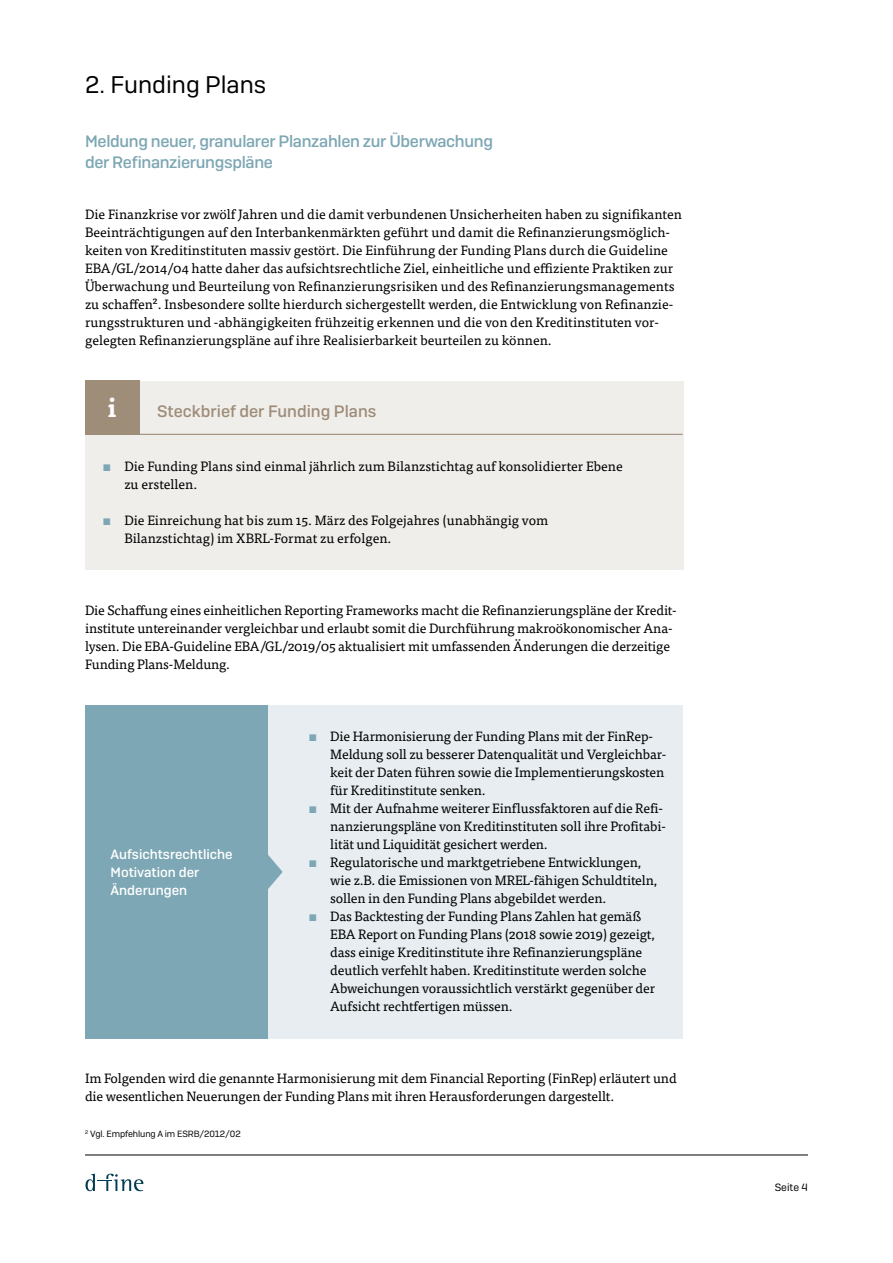
<style>
.page{position:relative;width:893px;height:1263px;background:#fff}
.page>*{position:absolute;margin:0;border:0;box-sizing:border-box;transform-origin:0 0}
.t1{font:700 25.5px "Tisa OT";color:#fff}
.t2{font:24px "Camber";color:#000}
.t3{font:500 16.5px/21px "Camber";letter-spacing:-.02em;color:#7da7b4}
.t4{font:500 16.5px "Camber";color:#9e8d79}
.t5{font:13.5px/18px "Tisa OT";color:#000}
.t6{font:13.5px/18px "Tisa Pro";letter-spacing:-.01em;color:#000}
.t7{font:500 13.5px/18px "Camber";color:#fff}
.t8{font:10.5px "Camber";color:#000}
.t9{font:9px "Camber";letter-spacing:-.01em;color:#000}
.s1{font-weight:700;color:#7da7b4}
.s2{font-family:"Tisa OT";font-weight:700;color:#7da7b4}
</style>
<div class="page">
<div style="left:85px;top:381px;width:598px;height:189px;background:#f0eeeb"></div>
<div style="left:85px;top:381px;width:54px;height:54px;background:#9e8d79"></div>
<hr style="left:136px;top:434px;width:547px;height:1px;background:#9e8d79">
<div style="left:85px;top:705px;width:183px;height:334px;background:#7da7b4"></div>
<div style="left:268px;top:705px;width:415px;height:334px;background:#e7edf0"></div>
<svg style="left:268px;top:855px;width:15px;height:34px"></svg>
<hr style="left:85px;top:1155px;width:723px;height:1px;background:#000">
<svg style="left:85px;top:1174px;width:58px;height:17px"></svg>
<h2 class="t2" style="left:85px;top:70px;width:183px">2. Funding Plans</h2>
<p class="t3" style="left:85px;top:130px;width:409px">Meldung neuer, granularer Planzahlen zur Überwachung der Refinanzierungspläne</p>
<p class="t5" style="left:85px;top:205px;width:598px">Die Finanzkrise vor zwölf Jahren und die damit verbundenen Unsicherheiten haben zu signifikanten Beeinträchtigungen auf den Interbankenmärkten geführt und damit die Refinanzierungsmöglich&shy;keiten von Kreditinstituten massiv gestört. Die Einführung der Funding Plans durch die Guideline EBA/GL/2014/04 hatte daher das aufsichtsrechtliche Ziel, einheitliche und effiziente Praktiken zur Überwachung und Beurteilung von Refinanzierungsrisiken und des Refinanzierungsmanagements zu schaffen². Insbesondere sollte hierdurch sichergestellt werden, die Entwicklung von Refinanzie&shy;rungsstrukturen und -abhängigkeiten frühzeitig erkennen und die von den Kreditinstituten vor&shy;gelegten Refinanzierungspläne auf ihre Realisierbarkeit beurteilen zu können.</p>
<h1 class="t1" style="left:108px;top:392px;width:10px">i</h1>
<p class="t4" style="left:157px;top:401px;width:221px">Steckbrief der Funding Plans</p>
<p class="t5" style="left:124px;top:457px;width:500px;text-indent:-21px"><span class="s1">▪</span> Die Funding Plans sind einmal jährlich zum Bilanzstichtag auf konsolidierter Ebene zu erstellen.</p>
<p class="t5" style="left:124px;top:511px;width:425px;text-indent:-21px"><span class="s1">▪</span> Die Einreichung hat bis zum 15. März des Folgejahres (unabhängig vom<br>Bilanzstichtag) im XBRL-Format zu erfolgen.</p>
<p class="t5" style="left:85px;top:601px;width:593px">Die Schaffung eines einheitlichen Reporting Frameworks macht die Refinanzierungspläne der Kredit&shy;institute untereinander vergleichbar und erlaubt somit die Durchführung makroökonomischer Ana&shy;lysen. Die EBA-Guideline EBA/GL/2019/05 aktualisiert mit umfassenden Änderungen die derzeitige Funding Plans-Meldung.</p>
<p class="t7" style="left:111px;top:845px;width:124px">Aufsichtsrechtliche<br>Motivation der<br>Änderungen</p>
<p class="t6" style="left:330px;top:726px;width:338px;text-indent:-21px"><span class="s2">▪</span> Die Harmonisierung der Funding Plans mit der FinRep-Meldung soll zu besserer Datenqualität und Vergleichbar&shy;keit der Daten führen sowie die Implementierungskosten für Kreditinstitute senken.</p>
<p class="t6" style="left:330px;top:798px;width:337px;text-indent:-21px"><span class="s2">▪</span> Mit der Aufnahme weiterer Einflussfaktoren auf die Refi&shy;nanzierungspläne von Kreditinstituten soll ihre Profitabi&shy;lität und Liquidität gesichert werden.</p>
<p class="t6" style="left:330px;top:852px;width:328px;text-indent:-21px"><span class="s2">▪</span> Regulatorische und marktgetriebene Entwicklungen, wie z.B. die Emissionen von MREL-fähigen Schuldtiteln, sollen in den Funding Plans abgebildet werden.</p>
<p class="t6" style="left:330px;top:906px;width:326px;text-indent:-21px"><span class="s2">▪</span> Das Backtesting der Funding Plans Zahlen hat gemäß EBA Report on Funding Plans (2018 sowie 2019) gezeigt, dass einige Kreditinstitute ihre Refinanzierungspläne deutlich verfehlt haben. Kreditinstitute werden solche Abweichungen voraussichtlich verstärkt gegenüber der Aufsicht rechtfertigen müssen.</p>
<p class="t5" style="left:85px;top:1069px;width:593px">Im Folgenden wird die genannte Harmonisierung mit dem Financial Reporting (FinRep) erläutert und die wesentlichen Neuerungen der Funding Plans mit ihren Herausforderungen dargestellt.</p>
<p class="t9" style="left:85px;top:1128px;width:157px"><sup>2</sup> Vgl. Empfehlung A im ESRB/2012/02</p>
<p class="t8" style="left:775px;top:1181px;width:35px">Seite 4</p>
</div>
